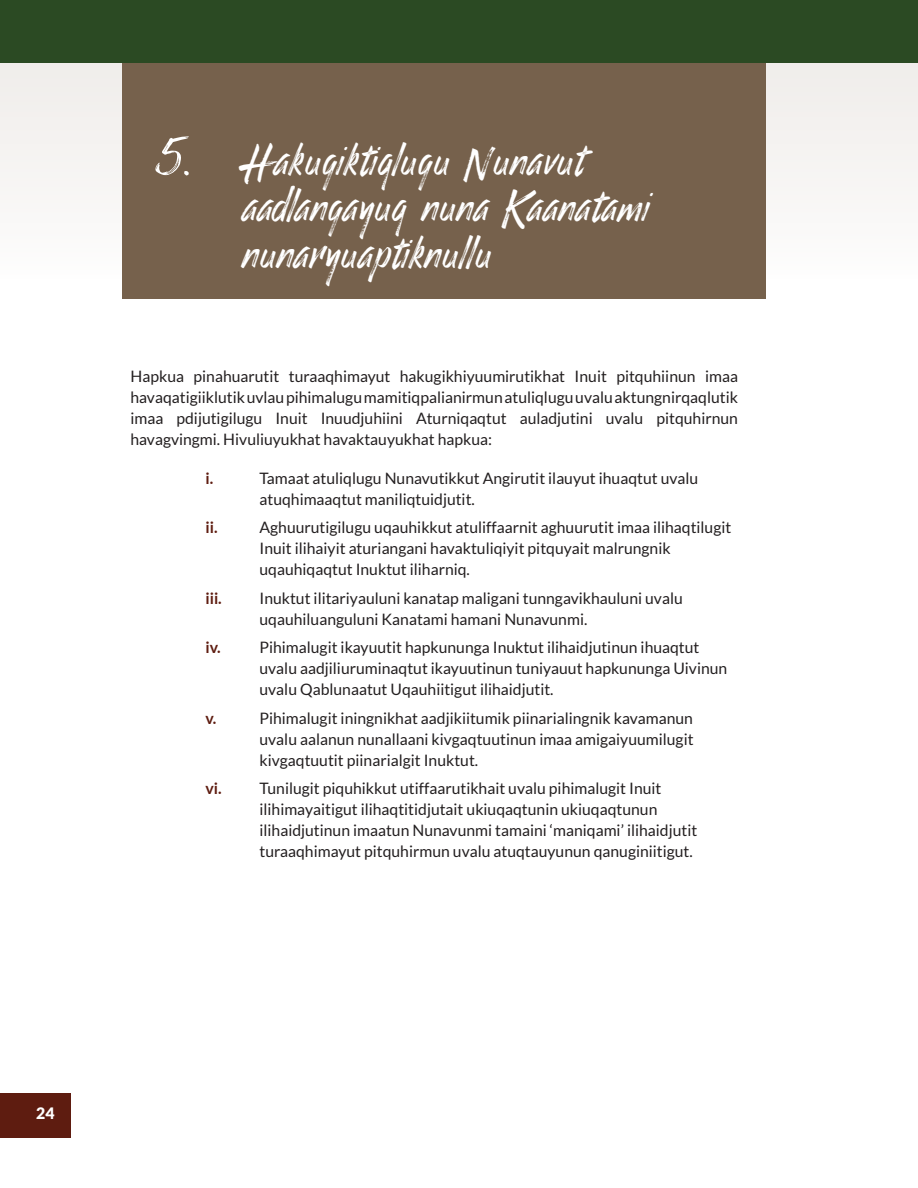
<style>
.page{position:relative;width:918px;height:1188px;background:#fff}
.page>*{position:absolute;margin:0;border:0;box-sizing:border-box;transform-origin:0 0}
.Header_4{font:42px/46.5px "Enjoythe Ride";letter-spacing:.02em;color:#fff}
.t1{font:15.75px/21px "Lato";color:#231f20}
.t2{font:700 15.75px "Lato";color:#5e1c10}
.t3{font:900 15.75px "Lato";color:#fff}
.s1{font-size:55.5px}
.s2{font-weight:700;color:#5e1c10}
</style>
<div class="page">
<div style="left:0;top:1093px;width:71px;height:45px;background:#5e1c10"></div>
<svg style="left:0;top:63px;width:918px;height:236px"></svg>
<div style="left:0;top:0;width:918px;height:63px;background:#2b4a23"></div>
<div style="left:122px;top:63px;width:643px;height:236px;background:#76614c"></div>
<p class="Header_4" style="left:243px;top:137px;width:408px;text-indent:-87px"><span class="s1">5.</span> Hakugiktiqlugu Nunavut aadlangayuq nuna Kaanatami nunaryuaptiknullu</p>
<p class="t1" style="left:130px;top:366px;width:609px;text-align:justify">Hapkua pinahuarutit turaaqhimayut hakugikhiyuumirutikhat Inuit pitquhiinun imaa havaqatigiiklutik uvlau pihimalugu mamitiqpalianirmun atuliqlugu uvalu aktungnirqaqlutik imaa pdijutigilugu Inuit Inuudjuhiini Aturniqaqtut auladjutini uvalu pitquhirnun havagvingmi. Hivuliuyukhat havaktauyukhat hapkua:</p>
<p class="t2" style="left:206px;top:469px;width:9px">i.</p>
<p class="t1" style="left:260px;top:468px;width:440px">Tamaat atuliqlugu Nunavutikkut Angirutit ilauyut ihuaqtut uvalu atuqhimaaqtut maniliqtuidjutit.</p>
<p class="t2" style="left:206px;top:519px;width:14px">ii.</p>
<p class="t1" style="left:260px;top:517px;width:473px">Aghuurutigilugu uqauhikkut atuliffaarnit aghuurutit imaa ilihaqtilugit<br>Inuit ilihaiyit aturiangani havaktuliqiyit pitquyait malrungnik uqauhiqaqtut Inuktut iliharniq.</p>
<p class="t2" style="left:206px;top:589px;width:18px">iii.</p>
<p class="t1" style="left:260px;top:588px;width:425px">Inuktut ilitariyauluni kanatap maligani tunngavikhauluni uvalu uqauhiluanguluni Kanatami hamani Nunavunmi.</p>
<p class="t2" style="left:206px;top:639px;width:17px">iv.</p>
<p class="t1" style="left:260px;top:637px;width:469px">Pihimalugit ikayuutit hapkununga Inuktut ilihaidjutinun ihuaqtut uvalu aadjiliuruminaqtut ikayuutinun tuniyauut hapkununga Uivinun uvalu Qablunaatut Uqauhiitigut ilihaidjutit.</p>
<p class="t2" style="left:206px;top:709px;width:12px">v.</p>
<p class="t1" style="left:260px;top:708px;width:436px;text-align:justify">Pihimalugit iningnikhat aadjikiitumik piinarialingnik kavamanun uvalu aalanun nunallaani kivgaqtuutinun imaa amigaiyuumilugit kivgaqtuutit piinarialgit Inuktut.</p>
<p class="t1" style="left:260px;top:778px;width:439px;text-indent:-54px"><span class="s2">vi.</span> Tunilugit piquhikkut utiffaarutikhait uvalu pihimalugit Inuit ilihimayaitigut ilihaqtitidjutait ukiuqaqtunin ukiuqaqtunun ilihaidjutinun imaatun Nunavunmi tamaini ‘maniqami’ ilihaidjutit turaaqhimayut pitquhirmun uvalu atuqtauyunun qanuginiitigut.</p>
<p class="t3" style="left:36px;top:1104px;width:20px">24</p>
</div>
